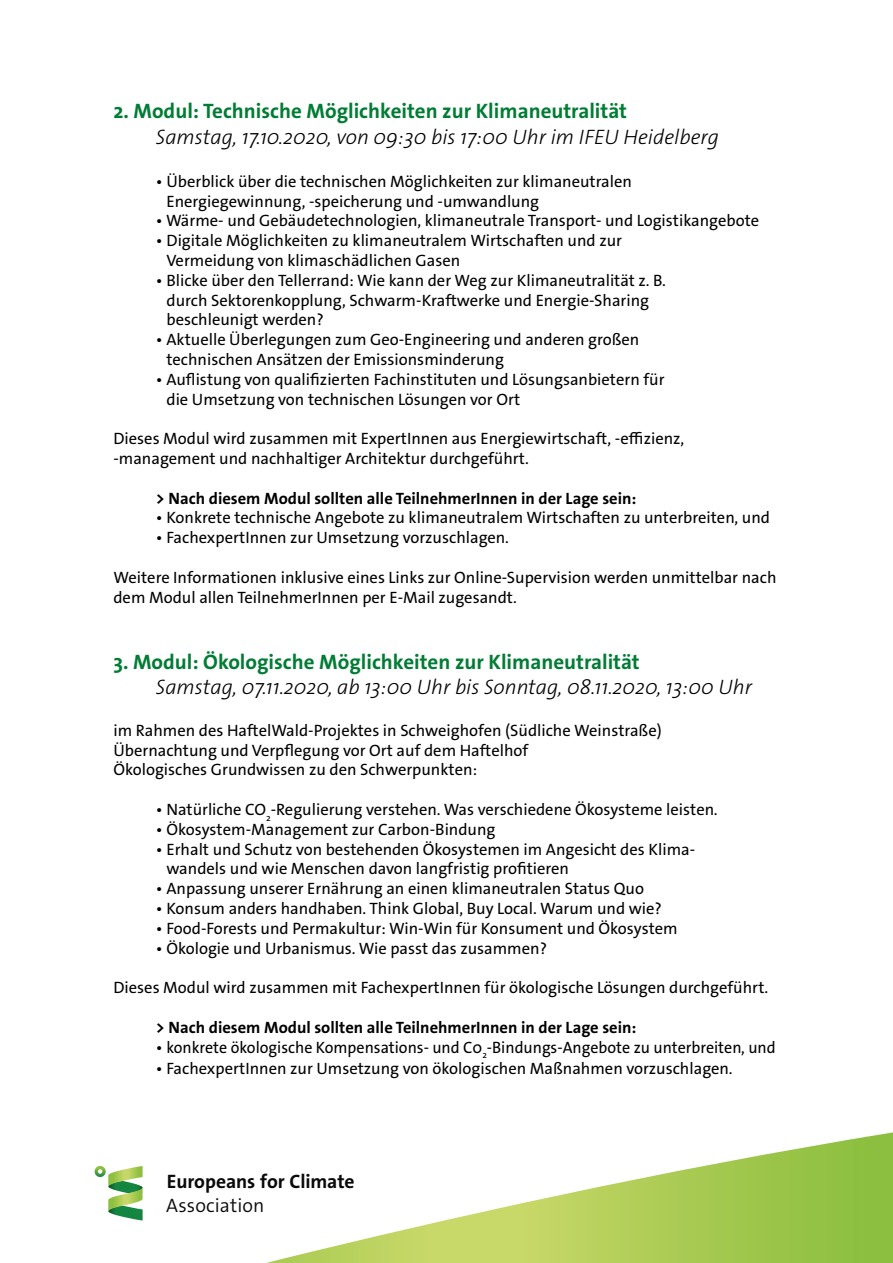
<style>
.page{position:relative;width:893px;height:1263px;background:#fff}
.page>*{position:absolute;margin:0;border:0;box-sizing:border-box;transform-origin:0 0}
.t1{font:italic 300 21px "The Sans Os F";color:#000}
.t2{font:700 21px "The Sans Os F";color:#007c34}
.t3{font:700 19.5px "The Sans Os F";letter-spacing:-.005em;color:#0a0a0a}
.t4{font:300 19.5px "The Sans Os F";letter-spacing:.005em;color:#0a0a0a}
.t5{font:16.5px/19.8px "The Sans Os F";color:#000}
.t6{font:700 16.5px "The Sans Os F";color:#000}
</style>
<div class="page">
<svg style="left:266px;top:1132px;width:627px;height:131px"></svg>
<svg style="left:95px;top:1166px;width:48px;height:54px"></svg>
<p class="t2" style="left:113px;top:97px;width:515px">2. Modul: Technische Möglichkeiten zur Klimaneutralität</p>
<p class="t1" style="left:156px;top:123px;width:564px">Samstag, 17.10.2020, von 09:30 bis 17:00 Uhr im IFEU Heidelberg</p>
<p class="t5" style="left:166px;top:171px;width:467px;text-indent:-11px">• Überblick über die technischen Möglichkeiten zur klimaneutralen<br>Energiegewinnung, -speicherung und -umwandlung</p>
<p class="t5" style="left:156px;top:211px;width:605px">• Wärme- und Gebäudetechnologien, klimaneutrale Transport- und Logistikangebote</p>
<p class="t5" style="left:166px;top:231px;width:457px;text-indent:-11px">• Digitale Möglichkeiten zu klimaneutralem Wirtschaften und zur<br>Vermeidung von klimaschädlichen Gasen</p>
<p class="t5" style="left:166px;top:270px;width:501px;text-indent:-11px">• Blicke über den Tellerrand: Wie kann der Weg zur Klimaneutralität z. B. durch Sektorenkopplung, Schwarm-Kraftwerke und Energie-Sharing beschleunigt werden?</p>
<p class="t5" style="left:166px;top:330px;width:474px;text-indent:-11px">• Aktuelle Überlegungen zum Geo-Engineering und anderen großen technischen Ansätzen der Emissionsminderung</p>
<p class="t5" style="left:166px;top:369px;width:500px;text-indent:-11px">• Auflistung von qualifizierten Fachinstituten und Lösungsanbietern für die Umsetzung von technischen Lösungen vor Ort</p>
<p class="t5" style="left:113px;top:429px;width:572px">Dieses Modul wird zusammen mit ExpertInnen aus Energiewirtschaft, -effizienz, -management und nachhaltiger Architektur durchgeführt.</p>
<p class="t6" style="left:156px;top:487px;width:482px">&gt; Nach diesem Modul sollten alle TeilnehmerInnen in der Lage sein:</p>
<p class="t5" style="left:156px;top:508px;width:616px">• Konkrete technische Angebote zu klimaneutralem Wirtschaften zu unterbreiten, und</p>
<p class="t5" style="left:156px;top:528px;width:354px">• FachexpertInnen zur Umsetzung vorzuschlagen.</p>
<p class="t5" style="left:113px;top:567px;width:664px">Weitere Informationen inklusive eines Links zur Online-Supervision werden unmittelbar nach dem Modul allen TeilnehmerInnen per E-Mail zugesandt.</p>
<p class="t2" style="left:113px;top:648px;width:528px">3. Modul: Ökologische Möglichkeiten zur Klimaneutralität</p>
<p class="t1" style="left:156px;top:674px;width:598px">Samstag, 07.11.2020, ab 13:00 Uhr bis Sonntag, 08.11.2020, 13:00 Uhr</p>
<p class="t5" style="left:113px;top:720px;width:550px">im Rahmen des HaftelWald-Projektes in Schweighofen (Südliche Weinstraße)<br>Übernachtung und Verpflegung vor Ort auf dem Haftelhof<br>Ökologisches Grundwissen zu den Schwerpunkten:</p>
<p class="t5" style="left:156px;top:800px;width:563px">• Natürliche CO<sub>2</sub>-Regulierung verstehen. Was verschiedene Ökosysteme leisten.</p>
<p class="t5" style="left:156px;top:819px;width:341px">• Ökosystem-Management zur Carbon-Bindung</p>
<p class="t5" style="left:166px;top:839px;width:530px;text-indent:-11px">• Erhalt und Schutz von bestehenden Ökosystemen im Angesicht des Klima&shy;wandels und wie Menschen davon langfristig profitieren</p>
<p class="t5" style="left:156px;top:879px;width:490px">• Anpassung unserer Ernährung an einen klimaneutralen Status Quo</p>
<p class="t5" style="left:156px;top:899px;width:507px">• Konsum anders handhaben. Think Global, Buy Local. Warum und wie?</p>
<p class="t5" style="left:156px;top:918px;width:523px">• Food-Forests und Permakultur: Win-Win für Konsument und Ökosystem</p>
<p class="t5" style="left:156px;top:938px;width:393px">• Ökologie und Urbanismus. Wie passt das zusammen?</p>
<p class="t5" style="left:113px;top:978px;width:656px">Dieses Modul wird zusammen mit FachexpertInnen für ökologische Lösungen durchgeführt.</p>
<p class="t6" style="left:156px;top:1016px;width:482px">&gt; Nach diesem Modul sollten alle TeilnehmerInnen in der Lage sein:</p>
<p class="t5" style="left:156px;top:1037px;width:621px">• konkrete ökologische Kompensations- und C0<sub>2</sub>-Bindungs-Angebote zu unterbreiten, und</p>
<p class="t5" style="left:156px;top:1059px;width:578px">• FachexpertInnen zur Umsetzung von ökologischen Maßnahmen vorzuschlagen.</p>
<p class="t3" style="left:167px;top:1168px;width:189px">Europeans for Climate</p>
<p class="t4" style="left:166px;top:1192px;width:100px">Association</p>
</div>
